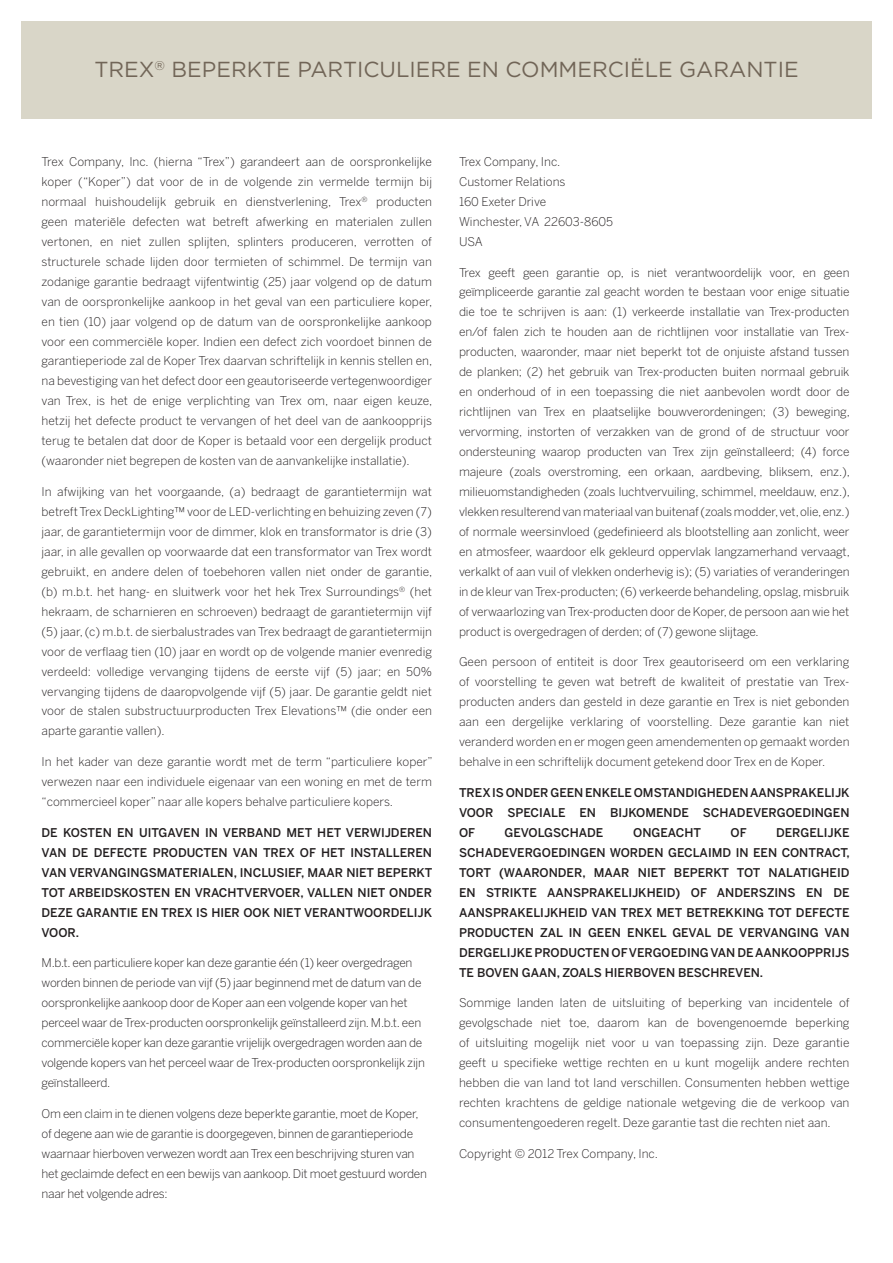
<style>
.page{position:relative;width:893px;height:1263px;background:#fff}
.page>*{position:absolute;margin:0;border:0;box-sizing:border-box;transform-origin:0 0}
.t1{font:21.75px "Gotham";color:#716557}
.intro_deck_body_copy{font:300 12px/20px "Benton Sans";letter-spacing:-.02em;color:#231f20;text-align:justify}
.intro_deck_body_copy-2{font:500 12px/20px "Benton Sans";color:#231f20;text-align:justify}
.intro_deck_body_copy-3{font:300 12px/20px "Benton Sans";color:#231f20}
</style>
<div class="page">
<div style="left:21px;top:21px;width:851px;height:97px;background:#d9d6c8"></div>
<p class="t1" style="left:94px;top:57px;width:706px">TREX<sup>®</sup> BEPERKTE PARTICULIERE EN COMMERCIËLE GARANTIE</p>
<p class="intro_deck_body_copy" style="left:42px;top:151px;width:392px">Trex Company, Inc. (hierna “Trex”) garandeert aan de oorspronkelijke koper (“Koper”) dat voor de in de volgende zin vermelde termijn bij normaal huishoudelijk gebruik en dienstverlening, Trex<sup>®</sup> producten geen materiële defecten wat betreft afwerking en materialen zullen vertonen, en niet zullen splijten, splinters produceren, verrotten of structurele schade lijden door termieten of schimmel. De termijn van zodanige garantie bedraagt vijfentwintig (25) jaar volgend op de datum van de oorspronkelijke aankoop in het geval van een particuliere koper, en tien (10) jaar volgend op de datum van de oorspronkelijke aankoop voor een commerciële koper. Indien een defect zich voordoet binnen de garantieperiode zal de Koper Trex daarvan schriftelijk in kennis stellen en, na bevestiging van het defect door een geautoriseerde vertegenwoordiger van Trex, is het de enige verplichting van Trex om, naar eigen keuze, hetzij het defecte product te vervangen of het deel van de aankoopprijs terug te betalen dat door de Koper is betaald voor een dergelijk product (waaronder niet begrepen de kosten van de aanvankelijke installatie).</p>
<p class="intro_deck_body_copy" style="left:42px;top:481px;width:392px">In afwijking van het voorgaande, (a) bedraagt de garantietermijn wat betreft Trex DeckLighting™ voor de LED-verlichting en behuizing zeven (7) jaar, de garantietermijn voor de dimmer, klok en transformator is drie (3) jaar, in alle gevallen op voorwaarde dat een transformator van Trex wordt gebruikt, en andere delen of toebehoren vallen niet onder de garantie, (b) m.b.t. het hang- en sluitwerk voor het hek Trex Surroundings<sup>®</sup> (het hekraam, de scharnieren en schroeven) bedraagt de garantietermijn vijf (5) jaar, (c) m.b.t. de sierbalustrades van Trex bedraagt de garantietermijn voor de verflaag tien (10) jaar en wordt op de volgende manier evenredig verdeeld: volledige vervanging tijdens de eerste vijf (5) jaar; en 50% vervanging tijdens de daaropvolgende vijf (5) jaar. De garantie geldt niet voor de stalen substructuurproducten Trex Elevations™ (die onder een aparte garantie vallen).</p>
<p class="intro_deck_body_copy" style="left:42px;top:752px;width:393px">In het kader van deze garantie wordt met de term “particuliere koper” verwezen naar een individuele eigenaar van een woning en met de term “commercieel koper” naar alle kopers behalve particuliere kopers.</p>
<p class="intro_deck_body_copy-2" style="left:42px;top:822px;width:392px">DE KOSTEN EN UITGAVEN IN VERBAND MET HET VERWIJDEREN VAN DE DEFECTE PRODUCTEN VAN TREX OF HET INSTALLEREN VAN VERVANGINGSMATERIALEN, INCLUSIEF, MAAR NIET BEPERKT TOT ARBEIDSKOSTEN EN VRACHTVERVOER, VALLEN NIET ONDER DEZE GARANTIE EN TREX IS HIER OOK NIET VERANTWOORDELIJK VOOR.</p>
<p class="intro_deck_body_copy" style="left:42px;top:953px;width:385px;text-align:left">M.b.t. een particuliere koper kan deze garantie één (1) keer overgedragen worden binnen de periode van vijf (5) jaar beginnend met de datum van de oorspronkelijke aankoop door de Koper aan een volgende koper van het perceel waar de Trex-producten oorspronkelijk geïnstalleerd zijn. M.b.t. een commerciële koper kan deze garantie vrijelijk overgedragen worden aan de volgende kopers van het perceel waar de Trex-producten oorspronkelijk zijn geïnstalleerd.</p>
<p class="intro_deck_body_copy" style="left:42px;top:1103px;width:387px;text-align:left">Om een claim in te dienen volgens deze beperkte garantie, moet de Koper, of degene aan wie de garantie is doorgegeven, binnen de garantieperiode waarnaar hierboven verwezen wordt aan Trex een beschrijving sturen van het geclaimde defect en een bewijs van aankoop. Dit moet gestuurd worden naar het volgende adres:</p>
<p class="intro_deck_body_copy-3" style="left:459px;top:151px;width:156px">Trex Company, Inc.<br>Customer Relations<br>160 Exeter Drive<br>Winchester, VA 22603-8605<br>USA</p>
<p class="intro_deck_body_copy" style="left:459px;top:262px;width:392px">Trex geeft geen garantie op, is niet verantwoordelijk voor, en geen geïmpliceerde garantie zal geacht worden te bestaan voor enige situatie die toe te schrijven is aan: (1) verkeerde installatie van Trex-producten en/of falen zich te houden aan de richtlijnen voor installatie van Trex&shy;producten, waaronder, maar niet beperkt tot de onjuiste afstand tussen de planken; (2) het gebruik van Trex-producten buiten normaal gebruik en onderhoud of in een toepassing die niet aanbevolen wordt door de richtlijnen van Trex en plaatselijke bouwverordeningen; (3) beweging, vervorming, instorten of verzakken van de grond of de structuur voor ondersteuning waarop producten van Trex zijn geïnstalleerd; (4) force majeure (zoals overstroming, een orkaan, aardbeving, bliksem, enz.), milieuomstandigheden (zoals luchtvervuiling, schimmel, meeldauw, enz.), vlekken resulterend van materiaal van buitenaf (zoals modder, vet, olie, enz.) of normale weersinvloed (gedefinieerd als blootstelling aan zonlicht, weer en atmosfeer, waardoor elk gekleurd oppervlak langzamerhand vervaagt, verkalkt of aan vuil of vlekken onderhevig is); (5) variaties of veranderingen in de kleur van Trex-producten; (6) verkeerde behandeling, opslag, misbruik of verwaarlozing van Trex-producten door de Koper, de persoon aan wie het product is overgedragen of derden; of (7) gewone slijtage.</p>
<p class="intro_deck_body_copy" style="left:459px;top:652px;width:392px">Geen persoon of entiteit is door Trex geautoriseerd om een verklaring of voorstelling te geven wat betreft de kwaliteit of prestatie van Trex&shy;producten anders dan gesteld in deze garantie en Trex is niet gebonden aan een dergelijke verklaring of voorstelling. Deze garantie kan niet veranderd worden en er mogen geen amendementen op gemaakt worden behalve in een schriftelijk document getekend door Trex en de Koper.</p>
<p class="intro_deck_body_copy-2" style="left:459px;top:782px;width:392px">TREX IS ONDER GEEN ENKELE OMSTANDIGHEDEN AANSPRAKELIJK VOOR SPECIALE EN BIJKOMENDE SCHADEVERGOEDINGEN OF</p>
<p class="intro_deck_body_copy-2" style="left:459px;top:822px;width:392px;text-indent:317px">DERGELIJKE SCHADEVERGOEDINGEN WORDEN GECLAIMD IN EEN CONTRACT, TORT (WAARONDER, MAAR NIET BEPERKT TOT NALATIGHEID EN STRIKTE AANSPRAKELIJKHEID) OF ANDERSZINS EN DE AANSPRAKELIJKHEID VAN TREX MET BETREKKING TOT DEFECTE PRODUCTEN ZAL IN GEEN ENKEL GEVAL DE VERVANGING VAN DERGELIJKE PRODUCTEN OF VERGOEDING VAN DE AANKOOPPRIJS TE BOVEN GAAN, ZOALS HIERBOVEN BESCHREVEN.</p>
<p class="intro_deck_body_copy" style="left:459px;top:993px;width:392px">Sommige landen laten de uitsluiting of beperking van incidentele of gevolgschade niet toe, daarom kan de bovengenoemde beperking of uitsluiting mogelijk niet voor u van toepassing zijn. Deze garantie geeft u specifieke wettige rechten en u kunt mogelijk andere rechten hebben die van land tot land verschillen. Consumenten hebben wettige rechten krachtens de geldige nationale wetgeving die de verkoop van consumentengoederen regelt. Deze garantie tast die rechten niet aan.</p>
<p class="intro_deck_body_copy-3" style="left:459px;top:1143px;width:200px">Copyright © 2012 Trex Company, Inc.</p>
<p class="intro_deck_body_copy-2" style="left:505px;top:822px;width:100px">GEVOLGSCHADE</p>
<p class="intro_deck_body_copy-2" style="left:633px;top:822px;width:69px">ONGEACHT</p>
<p class="intro_deck_body_copy-2" style="left:730px;top:822px;width:18px">OF</p>
</div>
